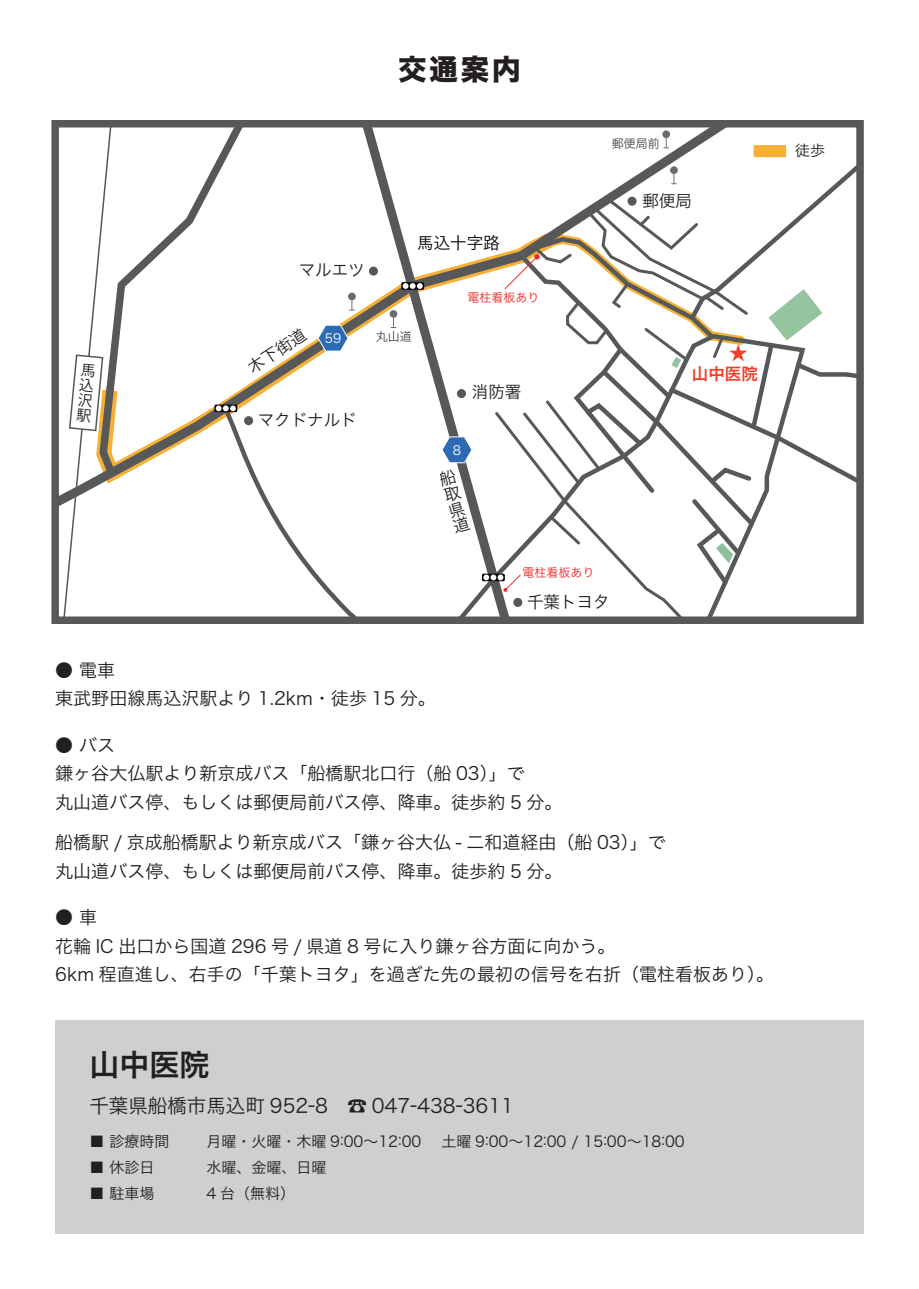
<style>
.page{position:relative;width:919px;height:1289px;background:#fff}
.page>*{position:absolute;margin:0;border:0;box-sizing:border-box;transform-origin:0 0}
.t1{font:30px "Hira Kaku Pro N W6";color:#231f20}
.t2{font:28.5px "Hira Kaku Std W8";color:#231f20}
.t3{font:19.5px "Hira Kaku Pro N W3";color:#231f20}
.t4{font:19.2px "Koz Go Pr 6 N";color:#ef3e29}
.t5{font:18px/28.5px "Hira Kaku Pro N W3";color:#231f20}
.t6{font:16.5px/16.5px "Hira Kaku Pro N W3";color:#231f20;text-align:justify}
.t7{font:16.5px "Hira Kaku Pro N W3";color:#030303}
.t8{font:16.5px "Hira Kaku Pro N W6";color:#ef3e29}
.t9{font:15px/26.2px "Hira Kaku Pro N W3";color:#231f20}
.t10{font:14.7px/15px "Koz Go Pr 6 N";color:#231f20;text-align:justify}
.t11{font:12.6px "Hira Kaku Pro N W3";color:#fff}
.t12{font:12px "Hira Kaku Pro N W3";color:#ee2928}
.t13{font:12px "Hira Kaku Pro N W3";color:#454646}
.s1{font-family:"Koz Go Pr 6 N"}
</style>
<div class="page">
<div style="left:55px;top:1020px;width:808px;height:213px;background:#cecfd1"></div>
<svg style="left:273px;top:129px;width:451px;height:257px"></svg>
<svg style="left:345px;top:331px;width:138px;height:284px"></svg>
<svg style="left:117px;top:129px;width:156px;height:350px"></svg>
<div style="left:457px;top:389px;width:9px;height:9px;background:#57585a;border-radius:50%"></div>
<div style="left:369px;top:266px;width:9px;height:10px;background:#57585a;border-radius:50%"></div>
<svg style="left:317px;top:324px;width:32px;height:28px"></svg>
<svg style="left:441px;top:436px;width:31px;height:27px"></svg>
<div style="left:348px;top:292px;width:8px;height:8px;background:#6c6d70;border-radius:50%"></div>
<svg style="left:349px;top:300px;width:5px;height:11px"></svg>
<div style="left:662px;top:130px;width:8px;height:8px;background:#6c6d70;border-radius:50%"></div>
<div style="left:389px;top:310px;width:8px;height:8px;background:#6c6d70;border-radius:50%"></div>
<svg style="left:391px;top:318px;width:5px;height:10px"></svg>
<svg style="left:401px;top:282px;width:23px;height:8px"></svg>
<svg style="left:402px;top:283px;width:20px;height:6px"></svg>
<svg style="left:214px;top:404px;width:23px;height:8px"></svg>
<svg style="left:216px;top:403px;width:190px;height:212px"></svg>
<svg style="left:60px;top:129px;width:57px;height:486px"></svg>
<svg style="left:483px;top:138px;width:371px;height:477px"></svg>
<div style="left:51px;top:120px;width:812px;height:504px;border:8px solid #57585a"></div>
<div style="left:753px;top:145px;width:33px;height:12px;background:#f6b034"></div>
<p class="t10" style="left:81px;top:362px;width:9px;rotate:5deg">馬込沢駅</p>
<h2 class="t2" style="left:398px;top:53px;width:124px">交通案内</h2>
<p class="t13" style="left:612px;top:133px;width:49px">郵便局前</p>
<p class="t6" style="left:299px;top:261px;width:67px">マルエツ</p>
<p class="t6" style="left:244px;top:361px;width:67px;rotate:-33deg">木下街道</p>
<p class="t6" style="left:258px;top:410px;width:101px">マクドナルド</p>
<p class="t11" style="left:325px;top:327px;width:18px">59</p>
<p class="t7" style="left:417px;top:228px;width:84px">馬込十字路</p>
<p class="t13" style="left:375px;top:326px;width:38px">丸山道</p>
<p class="t12" style="left:467px;top:287px;width:73px">電柱看板あり</p>
<p class="t6" style="left:472px;top:382px;width:51px">消防署</p>
<p class="t11" style="left:453px;top:439px;width:10px">8</p>
<p class="t6" style="left:437px;top:471px;width:10px;rotate:-16deg">船取県道</p>
<p class="t12" style="left:522px;top:561px;width:73px">電柱看板あり</p>
<p class="t6" style="left:527px;top:592px;width:84px">千葉トヨタ</p>
<p class="t6" style="left:642px;top:191px;width:51px">郵便局</p>
<p class="t4" style="left:728px;top:342px;width:21px">★</p>
<p class="t8" style="left:691px;top:358px;width:67px">山中医院</p>
<p class="t5" style="left:55px;top:654px;width:382px">● 電車<br>東武野田線馬込沢駅より 1.2km・徒歩 15 分。</p>
<p class="t5" style="left:55px;top:729px;width:508px">● バス<br>鎌ヶ谷大仏駅より新京成バス「船橋駅北口行（船 03）」で<br>丸山道バス停、もしくは郵便局前バス停、降車。徒歩約 5 分。</p>
<p class="t5" style="left:55px;top:826px;width:612px">船橋駅 / 京成船橋駅より新京成バス「鎌ヶ谷大仏 - 二和道経由（船 03）」で丸山道バス停、もしくは郵便局前バス停、降車。徒歩約 5 分。</p>
<p class="t5" style="left:55px;top:901px;width:720px">● 車<br>花輪 IC 出口から国道 296 号 / 県道 8 号に入り鎌ヶ谷方面に向かう。<br>6km 程直進し、右手の「千葉トヨタ」を過ぎた先の最初の信号を右折（電柱看板あり）。</p>
<h1 class="t1" style="left:89px;top:1037px;width:121px">山中医院</h1>
<p class="t3" style="left:89px;top:1088px;width:426px">千葉県船橋市馬込町 952-8　<span class="s1">☎</span> 047-438-3611</p>
<p class="t9" style="left:89px;top:1126px;width:81px">■ 診療時間</p>
<p class="t9" style="left:89px;top:1153px;width:66px">■ 休診日</p>
<p class="t9" style="left:89px;top:1179px;width:66px">■ 駐車場</p>
<p class="t9" style="left:206px;top:1126px;width:216px">月曜・火曜・木曜 9:00～12:00</p>
<p class="t9" style="left:441px;top:1126px;width:245px">土曜 9:00～12:00 / 15:00～18:00</p>
<p class="t9" style="left:206px;top:1153px;width:121px">水曜、金曜、日曜<br>4 台（無料）</p>
<p class="t9" style="left:795px;top:136px;width:31px">徒歩</p>
</div>
